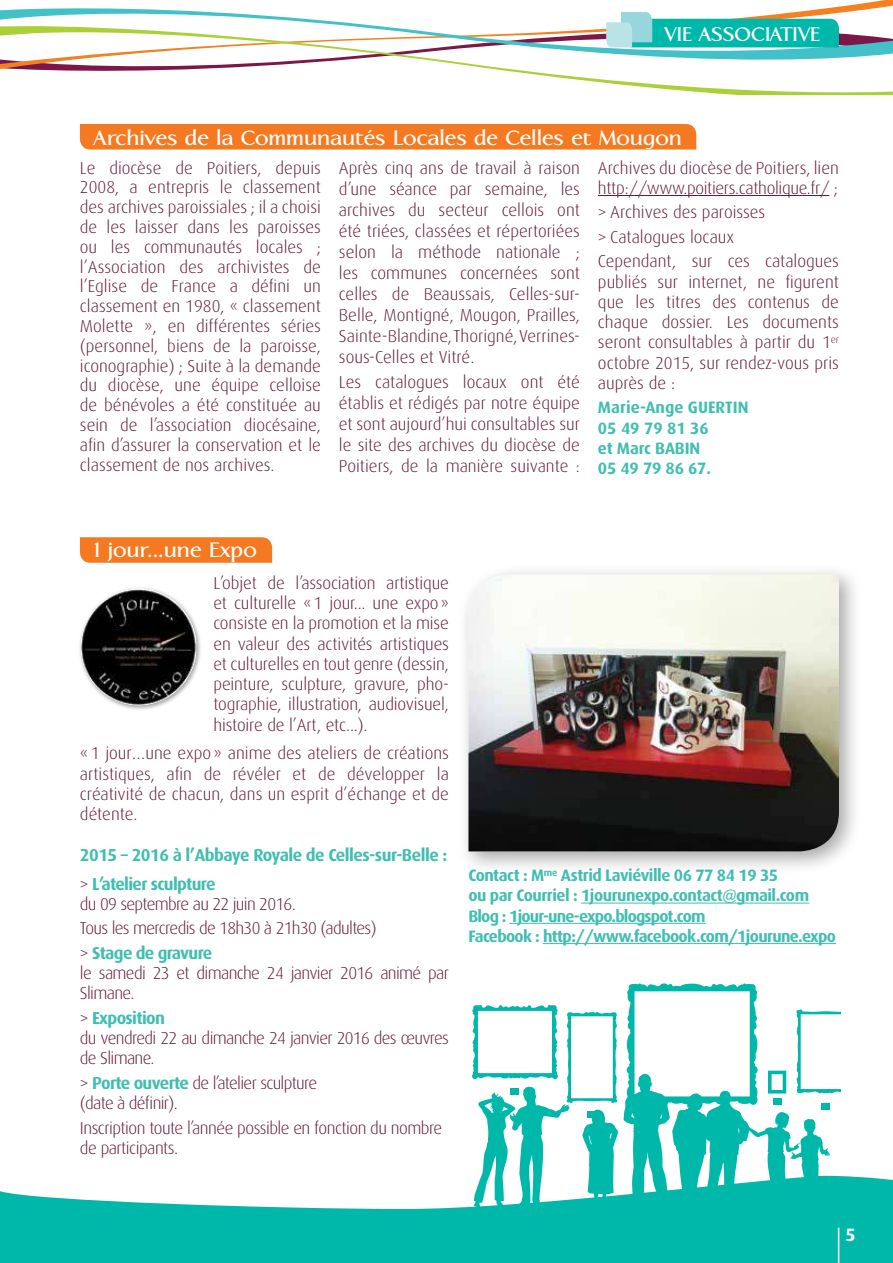
<style>
.page{position:relative;width:893px;height:1263px;background:#fff}
.page>*{position:absolute;margin:0;border:0;box-sizing:border-box;transform-origin:0 0}
.t1{font:700 27px "Aperto";color:#fff}
.t2{font:700 25.5px "Aperto";color:#fff}
.t3{font:700 18px "Dax";color:#fff}
.t4{font:300 17.25px/20.2px "Dax";letter-spacing:-.01em;color:#611a39;text-align:justify}
.t5{font:300 17.25px/20.2px "Dax";letter-spacing:-.04em;color:#611a39}
.t6{font:300 17.25px/20.2px "Dax";letter-spacing:-.03em;color:#611a39}
.t7{font:700 17.25px/28.8px "Dax";letter-spacing:-.03em;color:#3fbeb1}
.t8{font:700 16.5px/20.2px "Dax";letter-spacing:-.03em;color:#3fbeb1}
.t9{font:700 16.5px/20.2px "Dax";color:#3fbeb1}
.s1{font-weight:300;color:#611a39}
.s2{font-weight:700;color:#3fbeb1}
</style>
<div class="page">
<hr style="left:581px;top:903px;width:228px;height:1px;background:#3fbeb1">
<hr style="left:509px;top:923px;width:197px;height:1px;background:#3fbeb1">
<hr style="left:543px;top:943px;width:293px;height:1px;background:#3fbeb1">
<div style="left:457px;top:564px;width:405px;height:311px;background:#000;opacity:.35"></div>
<img style="left:468px;top:575px;width:371px;height:276px">
<div style="left:78px;top:586px;width:124px;height:125px;background:#000;opacity:.35"></div>
<img style="left:81px;top:588px;width:115px;height:117px">
<svg style="left:0;top:0;width:893px;height:17px"></svg>
<svg style="left:0;top:17px;width:893px;height:77px"></svg>
<div style="left:80px;top:124px;width:616px;height:26px;background:#f47920"></div>
<svg style="left:80px;top:537px;width:192px;height:26px;background:#f47c25"></svg>
<hr style="left:598px;top:195px;width:231px;height:1px;background:#611a39">
<svg style="left:0;top:1176px;width:893px;height:87px;fill:#00b8aa"></svg>
<hr style="left:838px;top:1227px;width:1px;height:36px;background:#fff">
<svg style="left:471px;top:983px;width:369px;height:225px"></svg>
<svg style="left:606px;top:12px;width:233px;height:35px;background:#48c5b8"></svg>
<h2 class="t2" style="left:664px;top:23px;width:158px">VIE ASSOCIATIVE</h2>
<h1 class="t1" style="left:94px;top:125px;width:589px">Archives de la Communautés Locales de Celles et Mougon</h1>
<p class="t4" style="left:80px;top:158px;width:242px;line-height:19.8px">Le diocèse de Poitiers, depuis 2008, a entrepris le classement des archives paroissiales ; il a choisi de les laisser dans les paroisses ou les communautés locales ; l’Association des archivistes de l’Eglise de France a défini un classement en 1980, « classement Molette », en différentes séries (personnel, biens de la paroisse, iconographie) ; Suite à la demande du diocèse, une équipe celloise de bénévoles a été constituée au sein de l’association diocésaine, afin d’assurer la conservation et le classement de nos archives.</p>
<p class="t4" style="left:339px;top:157px;width:242px;line-height:21px">Après cinq ans de travail à raison d’une séance par semaine, les archives du secteur cellois ont été triées, classées et répertoriées selon la méthode nationale ; les communes concernées sont celles de Beaussais, Celles-sur-Belle, Montigné, Mougon, Prailles, Sainte-Blandine, Thorigné, Verrines&shy;sous-Celles et Vitré.</p>
<p class="t4" style="left:339px;top:372px;width:242px;line-height:21px">Les catalogues locaux ont été établis et rédigés par notre équipe et sont aujourd’hui consultables sur le site des archives du diocèse de Poitiers, de la manière suivante :</p>
<p class="t4" style="left:598px;top:158px;width:242px">Archives du diocèse de Poitiers, lien http://www.poitiers.catholique.fr/ ;</p>
<p class="t4" style="left:598px;top:200px;width:242px;line-height:24.5px;text-align:left">&gt; Archives des paroisses<br>&gt; Catalogues locaux<br>Cependant, sur ces catalogues</p>
<p class="t4" style="left:598px;top:272px;width:243px">publiés sur internet, ne figurent que les titres des contenus de chaque dossier. Les documents seront consultables à partir du 1<sup>er </sup>octobre 2015, sur rendez-vous pris auprès de :</p>
<p class="t9" style="left:598px;top:398px;width:152px">Marie-Ange GUERTIN<br>05 49 79 81 36<br>et Marc BABIN<br>05 49 79 86 67.</p>
<h1 class="t1" style="left:94px;top:537px;width:164px">1 jour...une Expo</h1>
<p class="t4" style="left:213px;top:573px;width:237px">L’objet de l’association artistique et culturelle «1 jour... une expo» consiste en la promotion et la mise en valeur des activités artistiques et culturelles en tout genre (dessin, peinture, sculpture, gravure, pho&shy;tographie, illustration, audiovisuel, histoire de l’Art, etc...).</p>
<p class="t4" style="left:80px;top:743px;width:371px">«1 jour…une expo» anime des ateliers de créations artistiques, afin de révéler et de développer la créativité de chacun, dans un esprit d’échange et de détente.</p>
<p class="t7" style="left:80px;top:841px;width:369px">2015 – 2016 à l’Abbaye Royale de Celles-sur-Belle : <span class="s1">&gt;</span> L’atelier sculpture</p>
<p class="t5" style="left:80px;top:892px;width:298px;line-height:24.5px">du 09 septembre au 22 juin 2016.<br>Tous les mercredis de 18h30 à 21h30 (adultes) &gt; <span class="s2">Stage de gravure</span></p>
<p class="t5" style="left:80px;top:963px;width:371px">le samedi 23 et dimanche 24 janvier 2016 animé par<br>Slimane.</p>
<p class="t5" style="left:80px;top:1008px;width:371px">&gt; <span class="s2">Exposition<br></span>du vendredi 22 au dimanche 24 janvier 2016 des œuvres de Slimane.</p>
<p class="t5" style="left:80px;top:1073px;width:239px">&gt; <span class="s2">Porte ouverte</span> de l’atelier sculpture (date à définir).</p>
<p class="t6" style="left:80px;top:1118px;width:364px">Inscription toute l’année possible en fonction du nombre de participants.</p>
<p class="t8" style="left:468px;top:865px;width:369px">Contact : M<sup>me</sup> Astrid Laviéville 06 77 84 19 35<br>ou par Courriel : 1jourunexpo.contact@gmail.com Blog : 1jour-une-expo.blogspot.com<br>Facebook : http://www.facebook.com/1jourune.expo</p>
<p class="t3" style="left:845px;top:1225px;width:12px">5</p>
</div>
